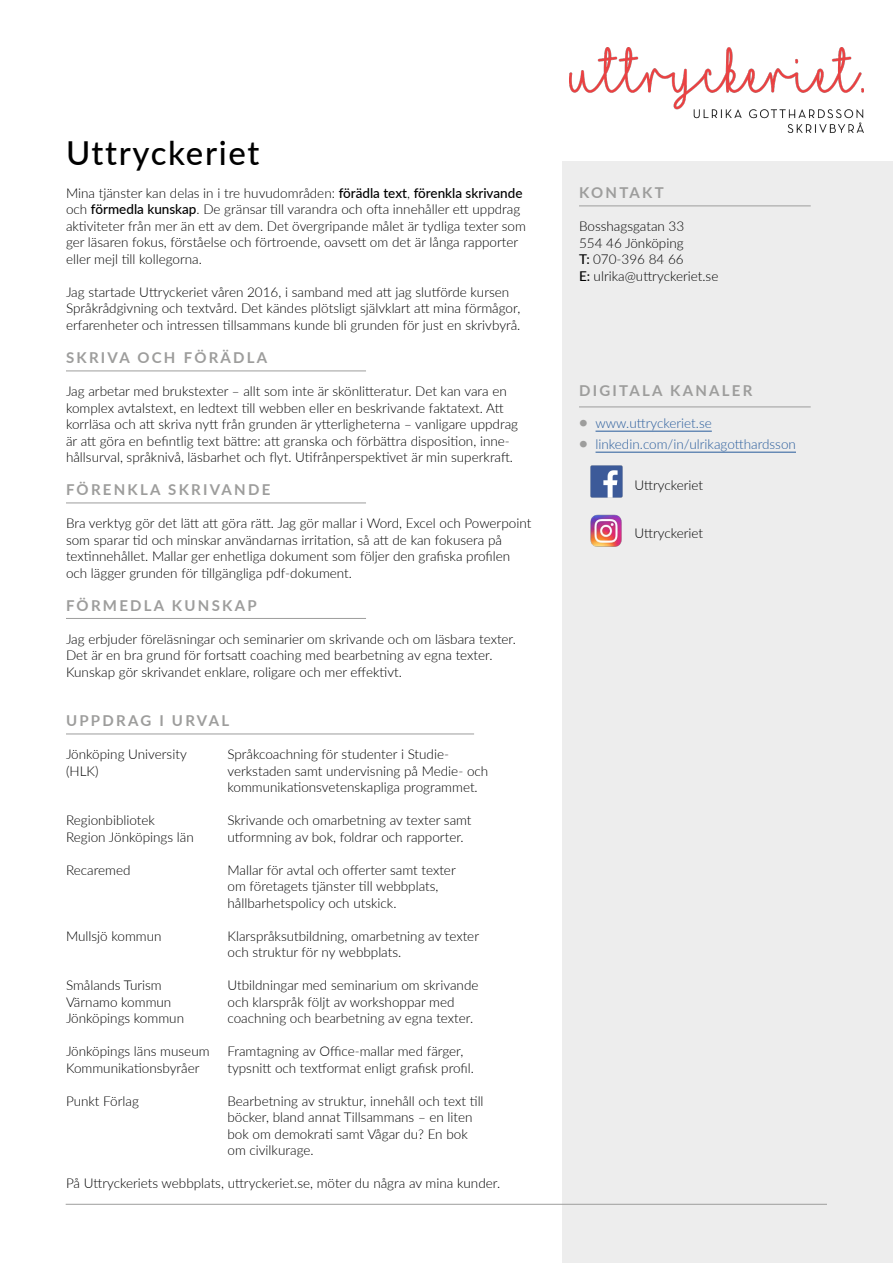
<style>
.page{position:relative;width:893px;height:1263px;background:#fff}
.page>*{position:absolute;margin:0;border:0;box-sizing:border-box;transform-origin:0 0}
.t1{font:500 33px "Lato";letter-spacing:.05em;color:#000}
.t2{font:900 30px "Lato";color:#9d9d9c}
.t3{font:700 15px "Lato";letter-spacing:.15em;color:#9d9d9c}
.t4{font:300 13.5px/16.5px "Lato";color:#000}
.t5{font:300 13.5px "Lato";color:#275b9b}
.s1{font-weight:500}
</style>
<div class="page">
<div style="left:562px;top:161px;width:331px;height:1102px;background:#ededed"></div>
<img style="left:590px;top:465px;width:33px;height:33px">
<img style="left:590px;top:514px;width:32px;height:33px">
<hr style="left:66px;top:1204px;width:761px;height:1px;background:#9d9d9c">
<hr style="left:66px;top:371px;width:300px;height:1px;background:#9d9d9c">
<hr style="left:579px;top:407px;width:232px;height:1px;background:#9d9d9c">
<hr style="left:579px;top:206px;width:232px;height:1px;background:#9d9d9c">
<hr style="left:596px;top:431px;width:116px;height:1px;background:#275b9b">
<hr style="left:596px;top:452px;width:200px;height:1px;background:#275b9b">
<hr style="left:66px;top:503px;width:300px;height:1px;background:#9d9d9c">
<hr style="left:66px;top:618px;width:300px;height:1px;background:#9d9d9c">
<hr style="left:66px;top:734px;width:408px;height:1px;background:#9d9d9c">
<img style="left:569px;top:47px;width:294px;height:85px">
<h1 class="t1" style="left:66px;top:129px;width:195px">Uttryckeriet</h1>
<p class="t4" style="left:66px;top:184px;width:461px">Mina tjänster kan delas in i tre huvudområden: <span class="s1">förädla text</span>, <span class="s1">förenkla skrivande </span>och <span class="s1">förmedla kunskap</span>. De gränsar till varandra och ofta innehåller ett uppdrag aktiviteter från mer än ett av dem. Det övergripande målet är tydliga texter som ger läsaren fokus, förståelse och förtroende, oavsett om det är långa rapporter eller mejl till kollegorna.</p>
<p class="t4" style="left:66px;top:283px;width:456px">Jag startade Uttryckeriet våren 2016, i samband med att jag slutförde kursen<br>Språkrådgivning och textvård. Det kändes plötsligt självklart att mina förmågor, erfarenheter och intressen tillsammans kunde bli grunden för just en skrivbyrå.</p>
<p class="t3" style="left:66px;top:347px;width:203px">SKRIVA OCH FÖRÄDLA</p>
<p class="t4" style="left:66px;top:382px;width:454px">Jag arbetar med brukstexter – allt som inte är skönlitteratur. Det kan vara en komplex avtalstext, en ledtext till webben eller en beskrivande faktatext. Att korrläsa och att skriva nytt från grunden är ytterligheterna – vanligare uppdrag är att göra en befintlig text bättre: att granska och förbättra disposition, inne&shy;hållsurval, språknivå, läsbarhet och flyt. Utifrånperspektivet är min superkraft.</p>
<p class="t3" style="left:66px;top:479px;width:206px">FÖRENKLA SKRIVANDE</p>
<p class="t4" style="left:66px;top:514px;width:467px">Bra verktyg gör det lätt att göra rätt. Jag gör mallar i Word, Excel och Powerpoint som sparar tid och minskar användarnas irritation, så att de kan fokusera på textinnehållet. Mallar ger enhetliga dokument som följer den grafiska profilen och lägger grunden för tillgängliga pdf-dokument.</p>
<p class="t3" style="left:66px;top:594px;width:192px">FÖRMEDLA KUNSKAP</p>
<p class="t4" style="left:66px;top:630px;width:452px">Jag erbjuder föreläsningar och seminarier om skrivande och om läsbara texter.<br>Det är en bra grund för fortsatt coaching med bearbetning av egna texter.<br>Kunskap gör skrivandet enklare, roligare och mer effektivt.</p>
<p class="t3" style="left:66px;top:710px;width:165px">UPPDRAG I URVAL</p>
<p class="t4" style="left:227px;top:745px;width:262px">Språkcoachning för studenter i Studie&shy;verkstaden samt undervisning på Medie- och kommunikationsvetenskapliga programmet.</p>
<p class="t4" style="left:227px;top:811px;width:246px">Skrivande och omarbetning av texter samt utformning av bok, foldrar och rapporter.</p>
<p class="t4" style="left:227px;top:861px;width:230px">Mallar för avtal och offerter samt texter om företagets tjänster till webbplats, hållbarhetspolicy och utskick.</p>
<p class="t4" style="left:227px;top:927px;width:253px">Klarspråksutbildning, omarbetning av texter och struktur för ny webbplats.</p>
<p class="t4" style="left:227px;top:976px;width:252px">Utbildningar med seminarium om skrivande och klarspråk följt av workshoppar med coachning och bearbetning av egna texter.</p>
<p class="t4" style="left:227px;top:1042px;width:248px">Framtagning av Office-mallar med färger, typsnitt och textformat enligt grafisk profil.</p>
<p class="t4" style="left:227px;top:1092px;width:258px">Bearbetning av struktur, innehåll och text till böcker, bland annat Tillsammans – en liten bok om demokrati samt Vågar du? En bok om civilkurage.</p>
<p class="t4" style="left:66px;top:745px;width:122px">Jönköping University (HLK)</p>
<p class="t4" style="left:66px;top:811px;width:129px">Regionbibliotek<br>Region Jönköpings län</p>
<p class="t4" style="left:66px;top:861px;width:66px">Recaremed</p>
<p class="t4" style="left:66px;top:927px;width:97px">Mullsjö kommun</p>
<p class="t4" style="left:66px;top:976px;width:120px">Smålands Turism<br>Värnamo kommun<br>Jönköpings kommun</p>
<p class="t4" style="left:66px;top:1042px;width:145px">Jönköpings läns museum<br>Kommunikationsbyråer</p>
<p class="t4" style="left:66px;top:1092px;width:75px">Punkt Förlag</p>
<p class="t4" style="left:66px;top:1174px;width:436px">På Uttryckeriets webbplats, uttryckeriet.se, möter du några av mina kunder.</p>
<p class="t3" style="left:579px;top:182px;width:86px">KONTAKT</p>
<p class="t4" style="left:579px;top:217px;width:141px">Bosshagsgatan 33<br>554 46 Jönköping<br><span class="s1">T:</span> 070-396 84 66<br><span class="s1">E:</span> ulrika@uttryckeriet.se</p>
<p class="t3" style="left:579px;top:380px;width:175px">DIGITALA KANALER</p>
<h2 class="t2" style="left:579px;top:399px;width:10px">∙</h2>
<p class="t5" style="left:596px;top:414px;width:118px">www.uttryckeriet.se</p>
<h2 class="t2" style="left:579px;top:420px;width:10px">∙</h2>
<p class="t5" style="left:596px;top:435px;width:202px">linkedin.com/in/ulrikagotthardsson</p>
<p class="t4" style="left:634px;top:477px;width:70px">Uttryckeriet</p>
<p class="t4" style="left:634px;top:525px;width:70px">Uttryckeriet</p>
</div>
